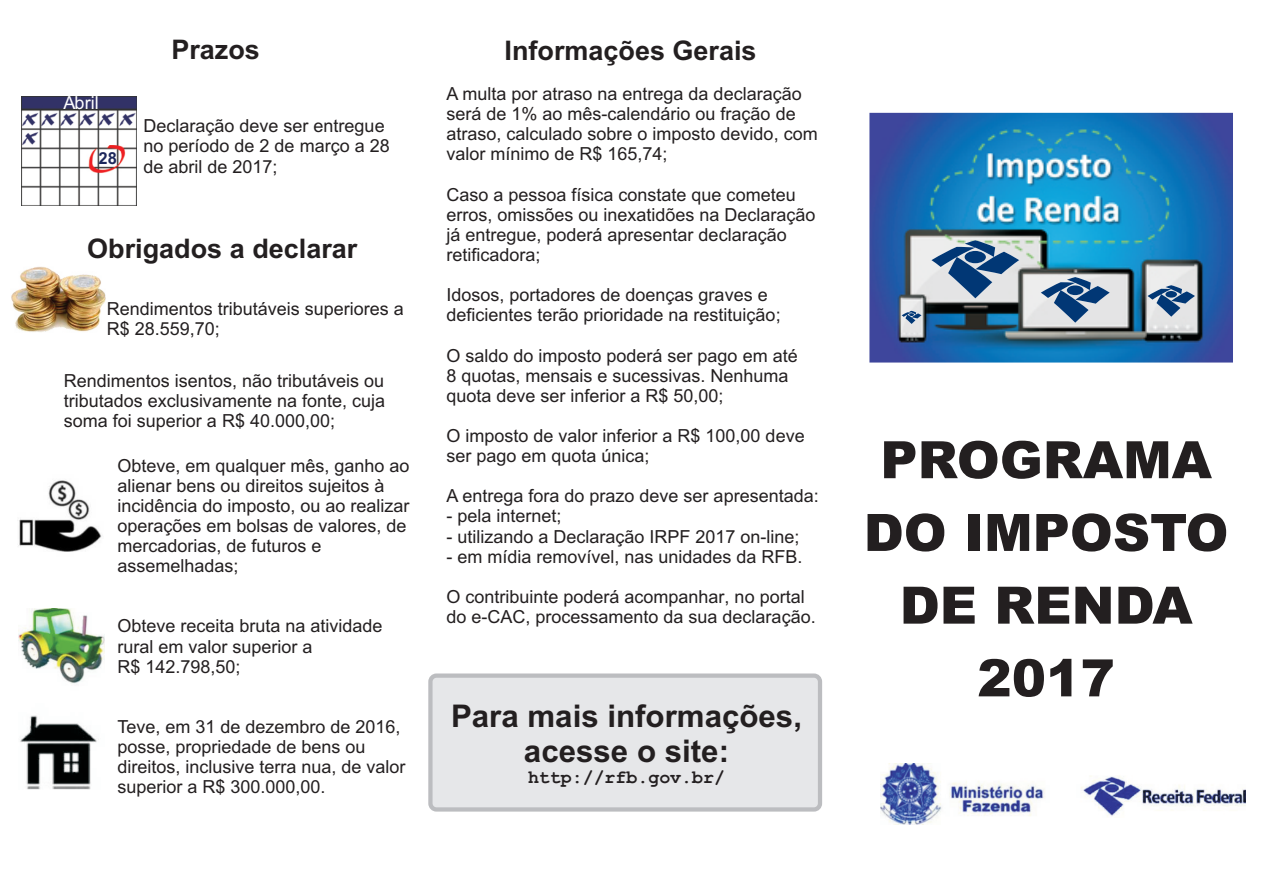
<style>
.page{position:relative;width:1263px;height:893px;background:#fff}
.page>*{position:absolute;margin:0;border:0;box-sizing:border-box;transform-origin:0 0}
.t1{font:900 51.6px/72.8px "Arial";color:#231f20;text-align:center}
.t2{font:700 31.2px/35px "Arial";color:#231f20;text-align:center}
.t3{font:700 27px "Arial";color:#231f20}
.t4{font:700 18.3px "Courier New";color:#231f20}
.t5{font:18px/20.1px "Arial";color:#231f20}
.t6{font:18px "Arial";letter-spacing:.005em;color:#fff}
.t7{font:700 16.5px "Arial";color:#1d285c}
</style>
<div class="page">
<div style="left:428px;top:673px;width:394px;height:139px;background:#e6e7e9;border:4px solid #bcbdc0;border-radius:6px"></div>
<img style="left:11px;top:266px;width:95px;height:66px">
<img style="left:18px;top:480px;width:84px;height:72px">
<img style="left:18px;top:608px;width:87px;height:182px">
<img style="left:22px;top:97px;width:114px;height:109px">
<img style="left:881px;top:764px;width:164px;height:60px">
<img style="left:1081px;top:776px;width:165px;height:41px">
<img style="left:869px;top:113px;width:364px;height:250px">
<svg style="left:1041px;top:277px;width:69px;height:46px;background:#899fb8"></svg>
<svg style="left:1147px;top:285px;width:48px;height:32px;background:#8ba0b9"></svg>
<svg style="left:902px;top:311px;width:19px;height:13px"></svg>
<svg style="left:931px;top:240px;width:88px;height:58px;background:#869db5"></svg>
<p class="t6" style="left:63px;top:96px;width:37px">Abril</p>
<p class="t7" style="left:99px;top:152px;width:20px">28</p>
<h3 class="t3" style="left:171px;top:39px;width:90px">Prazos</h3>
<p class="t5" style="left:144px;top:118px;width:248px">Declaração deve ser entregue no período de 2 de março a 28 de abril de 2017;</p>
<h3 class="t3" style="left:87px;top:239px;width:272px">Obrigados a declarar</h3>
<p class="t5" style="left:107px;top:300px;width:299px">Rendimentos tributáveis superiores a<br>R$ 28.559,70;</p>
<p class="t5" style="left:64px;top:372px;width:323px;text-align:justify">Rendimentos isentos, não tributáveis ou tributados exclusivamente na fonte, cuja soma foi superior a R$ 40.000,00;</p>
<p class="t5" style="left:117px;top:457px;width:294px">Obteve, em qualquer mês, ganho ao alienar bens ou direitos sujeitos à incidência do imposto, ou ao realizar operações em bolsas de valores, de mercadorias, de futuros e assemelhadas;</p>
<p class="t5" style="left:117px;top:618px;width:267px">Obteve receita bruta na atividade rural em valor superior a<br>R$ 142.798,50;</p>
<p class="t5" style="left:117px;top:718px;width:290px">Teve, em 31 de dezembro de 2016, posse, propriedade de bens ou direitos, inclusive terra nua, de valor superior a R$ 300.000,00.</p>
<h3 class="t3" style="left:504px;top:41px;width:254px">Informações Gerais</h3>
<p class="t5" style="left:446px;top:85px;width:373px">A multa por atraso na entrega da declaração será de 1% ao mês-calendário ou fração de atraso, calculado sobre o imposto devido, com valor mínimo de R$ 165,74;</p>
<p class="t5" style="left:446px;top:186px;width:371px">Caso a pessoa física constate que cometeu erros, omissões ou inexatidões na Declaração já entregue, poderá apresentar declaração retificadora;</p>
<p class="t5" style="left:446px;top:286px;width:336px">Idosos, portadores de doenças graves e deficientes terão prioridade na restituição;</p>
<p class="t5" style="left:446px;top:347px;width:353px">O saldo do imposto poderá ser pago em até<br>8 quotas, mensais e sucessivas. Nenhuma quota deve ser inferior a R$ 50,00;</p>
<p class="t5" style="left:446px;top:427px;width:360px">O imposto de valor inferior a R$ 100,00 deve ser pago em quota única;</p>
<p class="t5" style="left:446px;top:488px;width:374px">A entrega fora do prazo deve ser apresentada:</p>
<p class="t5" style="left:446px;top:508px;width:117px">- pela internet;</p>
<p class="t5" style="left:446px;top:528px;width:355px">- utilizando a Declaração IRPF 2017 on-line;</p>
<p class="t5" style="left:446px;top:548px;width:358px">- em mídia removível, nas unidades da RFB.</p>
<p class="t5" style="left:446px;top:588px;width:371px">O contribuinte poderá acompanhar, no portal do e-CAC, processamento da sua declaração.</p>
<h2 class="t2" style="left:451px;top:701px;width:353px">Para mais informações, acesse o site:</h2>
<p class="t4" style="left:528px;top:772px;width:198px">http://rfb.gov.br/</p>
<h1 class="t1" style="left:864px;top:429px;width:366px">PROGRAMA<br>DO IMPOSTO<br>DE RENDA<br>2017</h1>
</div>
